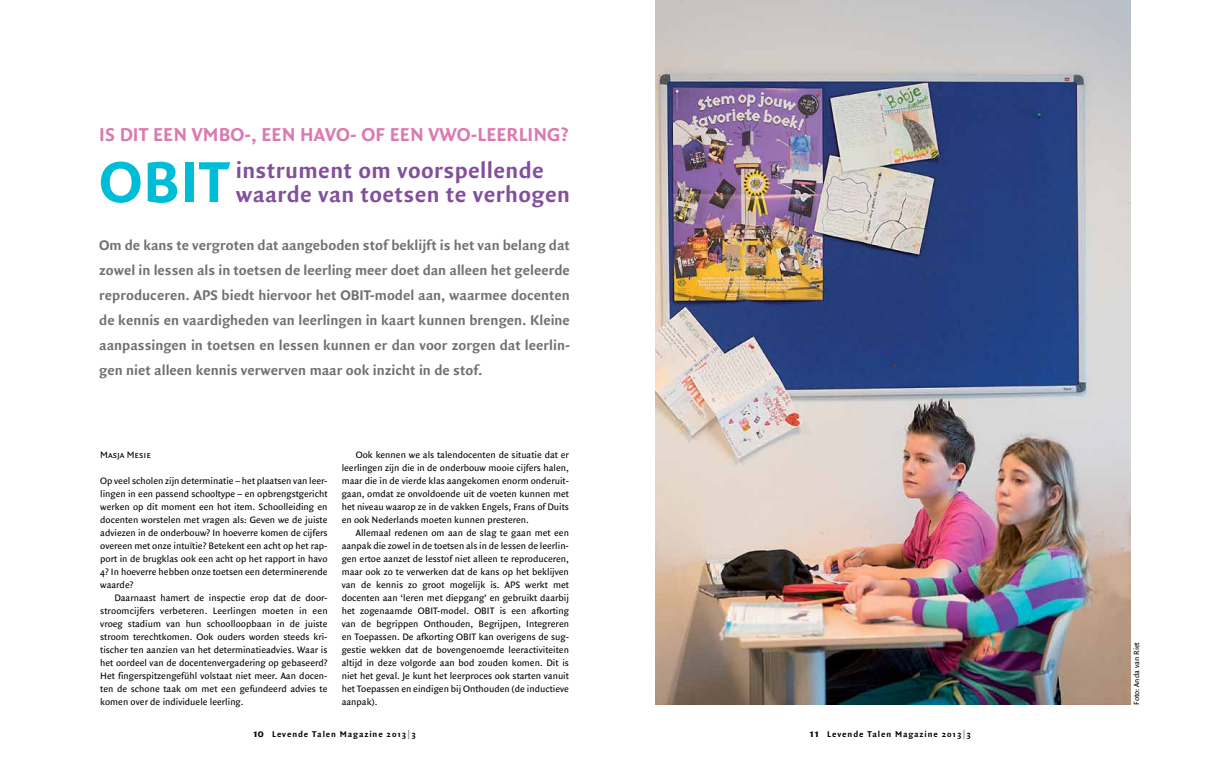
<style>
.page{position:relative;width:1225px;height:766px;background:#fff}
.page>*{position:absolute;margin:0;border:0;box-sizing:border-box;transform-origin:0 0}
.t1{font:700 62px "Quadraat Sans";color:#00bdd7}
.t2{font:700 24px/24px "Quadraat Sans";letter-spacing:.015em;color:#824f9c}
.t3{font:700 20px "Quadraat Sans";letter-spacing:.005em;color:#db7ab1}
.t4{font:700 15px/25px "Quadraat Sans";color:#717073;text-align:justify}
.t5{font:10px/13px "Quadraat Sans";color:#000;text-align:justify}
.t6{font:10px "Quadraat Sans Caps";color:#000}
.t7{font:700 9px "Quadraat Sans";letter-spacing:.1em;color:#000}
.t8{font:8px "Quadraat Sans";color:#000}
.s1{font-size:12px}
.s2{color:#919195}
</style>
<div class="page">
<img style="left:655px;top:0;width:475px;height:704px">
<h3 class="t3" style="left:99px;top:123px;width:470px">IS DIT EEN VMBO-, EEN HAVO- OF EEN VWO-LEERLING?</h3>
<h1 class="t1" style="left:99px;top:147px;width:131px">OBIT</h1>
<h2 class="t2" style="left:236px;top:159px;width:336px">instrument om voorspellende waarde van toetsen te verhogen</h2>
<p class="t4" style="left:99px;top:232px;width:472px">Om de kans te vergroten dat aangeboden stof beklijft is het van belang dat zowel in lessen als in toetsen de leerling meer doet dan alleen het geleerde reproduceren. APS biedt hiervoor het OBIT-model aan, waarmee docenten de kennis en vaardigheden van leerlingen in kaart kunnen brengen. Kleine aanpassingen in toetsen en lessen kunnen er dan voor zorgen dat leerlin&shy;gen niet alleen kennis verwerven maar ook inzicht in de stof.</p>
<p class="t6" style="left:100px;top:448px;width:52px">Masja Mesie</p>
<p class="t5" style="left:100px;top:474px;width:229px">Op veel scholen zijn determinatie – het plaatsen van leer&shy;lingen in een passend schooltype – en opbrengstgericht werken op dit moment een hot item. Schoolleiding en docenten worstelen met vragen als: Geven we de juiste adviezen in de onderbouw? In hoeverre komen de cijfers overeen met onze intuïtie? Betekent een acht op het rap&shy;port in de brugklas ook een acht op het rapport in havo 4? In hoeverre hebben onze toetsen een determinerende waarde?</p>
<p class="t5" style="left:100px;top:591px;width:229px;text-indent:14px">Daarnaast hamert de inspectie erop dat de door&shy;stroomcijfers verbeteren. Leerlingen moeten in een vroeg stadium van hun schoolloopbaan in de juiste stroom terechtkomen. Ook ouders worden steeds kri&shy;tischer ten aanzien van het determinatieadvies. Waar is het oordeel van de docentenvergadering op gebaseerd?<br>Het fingerspitzengefühl volstaat niet meer. Aan docen&shy;ten de schone taak om met een gefundeerd advies te komen over de individuele leerling.</p>
<p class="t5" style="left:342px;top:448px;width:229px;text-indent:14px">Ook kennen we als talendocenten de situatie dat er leerlingen zijn die in de onderbouw mooie cijfers halen, maar die in de vierde klas aangekomen enorm onderuit&shy;gaan, omdat ze onvoldoende uit de voeten kunnen met het niveau waarop ze in de vakken Engels, Frans of Duits en ook Nederlands moeten kunnen presteren.</p>
<p class="t5" style="left:342px;top:526px;width:229px;text-indent:14px">Allemaal redenen om aan de slag te gaan met een aanpak die zowel in de toetsen als in de lessen de leerlin&shy;gen ertoe aanzet de lesstof niet alleen te reproduceren, maar ook zo te verwerken dat de kans op het beklijven van de kennis zo groot mogelijk is. APS werkt met docenten aan ‘leren met diepgang’ en gebruikt daarbij het zogenaamde OBIT-model. OBIT is een afkorting van de begrippen Onthouden, Begrijpen, Integreren en Toepassen. De afkorting OBIT kan overigens de sug&shy;gestie wekken dat de bovengenoemde leeractiviteiten altijd in deze volgorde aan bod zouden komen. Dit is niet het geval. Je kunt het leerproces ook starten vanuit het Toepassen en eindigen bij Onthouden (de inductieve aanpak).</p>
<p class="t7" style="left:253px;top:729px;width:164px"><span class="s1">10</span> Levende Talen Magazine 2013<span class="s2">|</span>3</p>
<p class="t7" style="left:809px;top:729px;width:163px"><span class="s1">11</span> Levende Talen Magazine 2013<span class="s2">|</span>3</p>
<p class="t8" style="left:1132px;top:704px;width:64px;rotate:-90deg">Foto: Anda van Riet</p>
</div>
